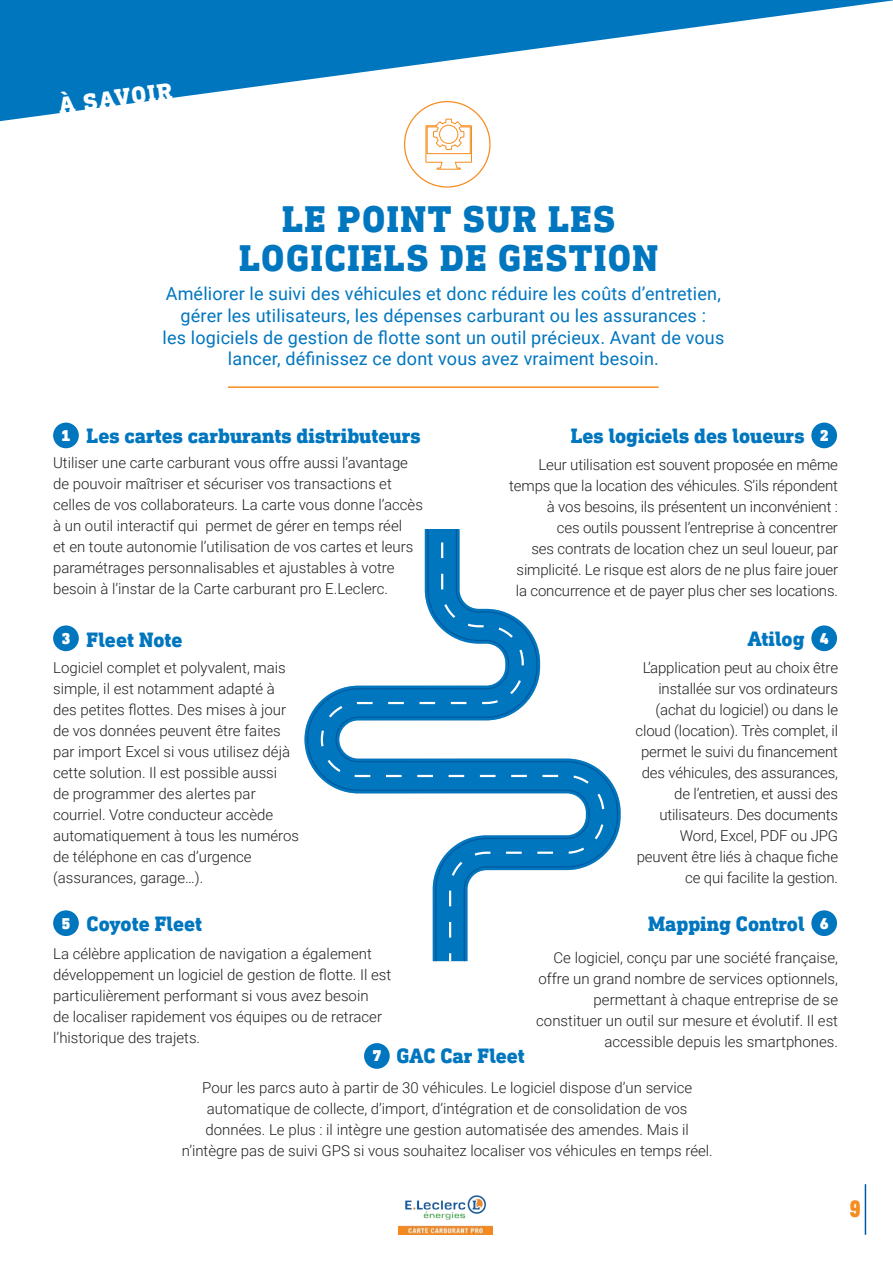
<style>
.page{position:relative;width:893px;height:1263px;background:#fff}
.page>*{position:absolute;margin:0;border:0;box-sizing:border-box;transform-origin:0 0}
.t1{font:800 37.5px/39px "DIN Next Slab Pro";letter-spacing:.04em;color:#0076bf}
.t2{font:800 24px "DIN Next Slab Pro";color:#fff}
.t3{font:800 21px "DIN Next Slab Pro";color:#0076bf}
.t4{font:21px "Anton";color:#f68d21}
.t5{font:18px/21.6px "Roboto";letter-spacing:.01em;color:#0076bf;text-align:center}
.t6{font:900 15.75px "DIN Next Slab Pro";color:#fff}
.t7{font:300 15px/21px "Roboto";color:#231f20;text-align:right}
.s1{font-weight:900;font-size:15.75px;color:#fff}
</style>
<div class="page">
<svg style="left:0;top:0;width:893px;height:121px"></svg>
<svg style="left:307px;top:691px;width:28px;height:97px;fill:#0076bf"></svg>
<svg style="left:335px;top:530px;width:283px;height:431px"></svg>
<div style="left:53px;top:423px;width:26px;height:25px;background:#0076bf;border-radius:50%"></div>
<div style="left:53px;top:625px;width:26px;height:26px;background:#0076bf;border-radius:50%"></div>
<div style="left:53px;top:910px;width:26px;height:26px;background:#0076bf;border-radius:50%"></div>
<div style="left:811px;top:423px;width:26px;height:25px;background:#0076bf;border-radius:50%"></div>
<div style="left:811px;top:625px;width:26px;height:26px;background:#0076bf;border-radius:50%"></div>
<div style="left:811px;top:910px;width:26px;height:26px;background:#0076bf;border-radius:50%"></div>
<hr style="left:228px;top:386px;width:431px;height:2px;background:#f68d21">
<svg style="left:425px;top:118px;width:47px;height:52px"></svg>
<hr style="left:865px;top:1184px;width:1px;height:51px;background:#015aa0">
<img style="left:399px;top:1195px;width:94px;height:40px">
<div style="left:364px;top:1043px;width:26px;height:26px;background:#0076bf;border-radius:50%"></div>
<svg style="left:156px;top:83px;width:17px;height:18px"></svg>
<h2 class="t2" style="left:57px;top:91px;width:74px;rotate:-7deg">À SAVOI</h2>
<h1 class="t1" style="left:239px;top:200px;width:332px;text-indent:43px">Le point sur les logiciels</h1>
<h1 class="t1" style="left:440px;top:239px;width:216px">de gestion</h1>
<p class="t5" style="left:162px;top:282px;width:563px">Améliorer le suivi des véhicules et donc réduire les coûts d’entretien, gérer les utilisateurs, les dépenses carburant ou les assurances :<br>les logiciels de gestion de flotte sont un outil précieux. Avant de vous lancer, définissez ce dont vous avez vraiment besoin.</p>
<h3 class="t3" style="left:61px;top:423px;width:361px"><span class="s1">1</span> Les cartes carburants distributeurs</h3>
<h3 class="t3" style="left:571px;top:423px;width:235px">Les logiciels des loueurs</h3>
<p class="t6" style="left:820px;top:426px;width:10px">2</p>
<p class="t7" style="left:53px;top:451px;width:371px;text-align:left">Utiliser une carte carburant vous offre aussi l’avantage de pouvoir maîtriser et sécuriser vos transactions et celles de vos collaborateurs. La carte vous donne l’accès à un outil interactif qui permet de gérer en temps réel<br>et en toute autonomie l’utilisation de vos cartes et leurs paramétrages personnalisables et ajustables à votre besoin à l’instar de la Carte carburant pro E.Leclerc.</p>
<p class="t7" style="left:509px;top:454px;width:330px">Leur utilisation est souvent proposée en même temps que la location des véhicules. S’ils répondent à vos besoins, ils présentent un inconvénient :<br>ces outils poussent l’entreprise à concentrer<br>ses contrats de location chez un seul loueur, par simplicité. Le risque est alors de ne plus faire jouer la concurrence et de payer plus cher ses locations.</p>
<p class="t6" style="left:61px;top:629px;width:10px">3</p>
<h3 class="t3" style="left:87px;top:627px;width:97px">Fleet Note</h3>
<h3 class="t3" style="left:748px;top:626px;width:59px">Atilog</h3>
<p class="t6" style="left:820px;top:629px;width:10px">4</p>
<p class="t7" style="left:53px;top:657px;width:247px;text-align:left">Logiciel complet et polyvalent, mais simple, il est notamment adapté à des petites flottes. Des mises à jour de vos données peuvent être faites par import Excel si vous utilisez déjà cette solution. Il est possible aussi<br>de programmer des alertes par courriel. Votre conducteur accède automatiquement à tous les numéros de téléphone en cas d’urgence (assurances, garage…).</p>
<p class="t7" style="left:636px;top:657px;width:204px">L’application peut au choix être installée sur vos ordinateurs (achat du logiciel) ou dans le cloud (location). Très complet, il permet le suivi du financement des véhicules, des assurances, de l’entretien, et aussi des utilisateurs. Des documents<br>Word, Excel, PDF ou JPG peuvent être liés à chaque fiche ce qui facilite la gestion.</p>
<p class="t6" style="left:61px;top:914px;width:10px">5</p>
<h3 class="t3" style="left:87px;top:912px;width:117px">Coyote Fleet</h3>
<h3 class="t3" style="left:648px;top:912px;width:158px">Mapping Control</h3>
<p class="t6" style="left:820px;top:914px;width:10px">6</p>
<p class="t7" style="left:53px;top:943px;width:340px;text-align:left">La célèbre application de navigation a également développement un logiciel de gestion de flotte. Il est particulièrement performant si vous avez besoin<br>de localiser rapidement vos équipes ou de retracer l’historique des trajets.</p>
<p class="t7" style="left:536px;top:947px;width:303px">Ce logiciel, conçu par une société française, offre un grand nombre de services optionnels, permettant à chaque entreprise de se constituer un outil sur mesure et évolutif. Il est accessible depuis les smartphones.</p>
<h3 class="t3" style="left:396px;top:1044px;width:130px">GAC Car Fleet</h3>
<p class="t6" style="left:372px;top:1047px;width:10px">7</p>
<p class="t7" style="left:182px;top:1077px;width:533px;text-align:center">Pour les parcs auto à partir de 30 véhicules. Le logiciel dispose d’un service automatique de collecte, d’import, d’intégration et de consolidation de vos données. Le plus : il intègre une gestion automatisée des amendes. Mais il n’intègre pas de suivi GPS si vous souhaitez localiser vos véhicules en temps réel.</p>
<h3 class="t4" style="left:850px;top:1193px;width:12px">9</h3>
</div>
